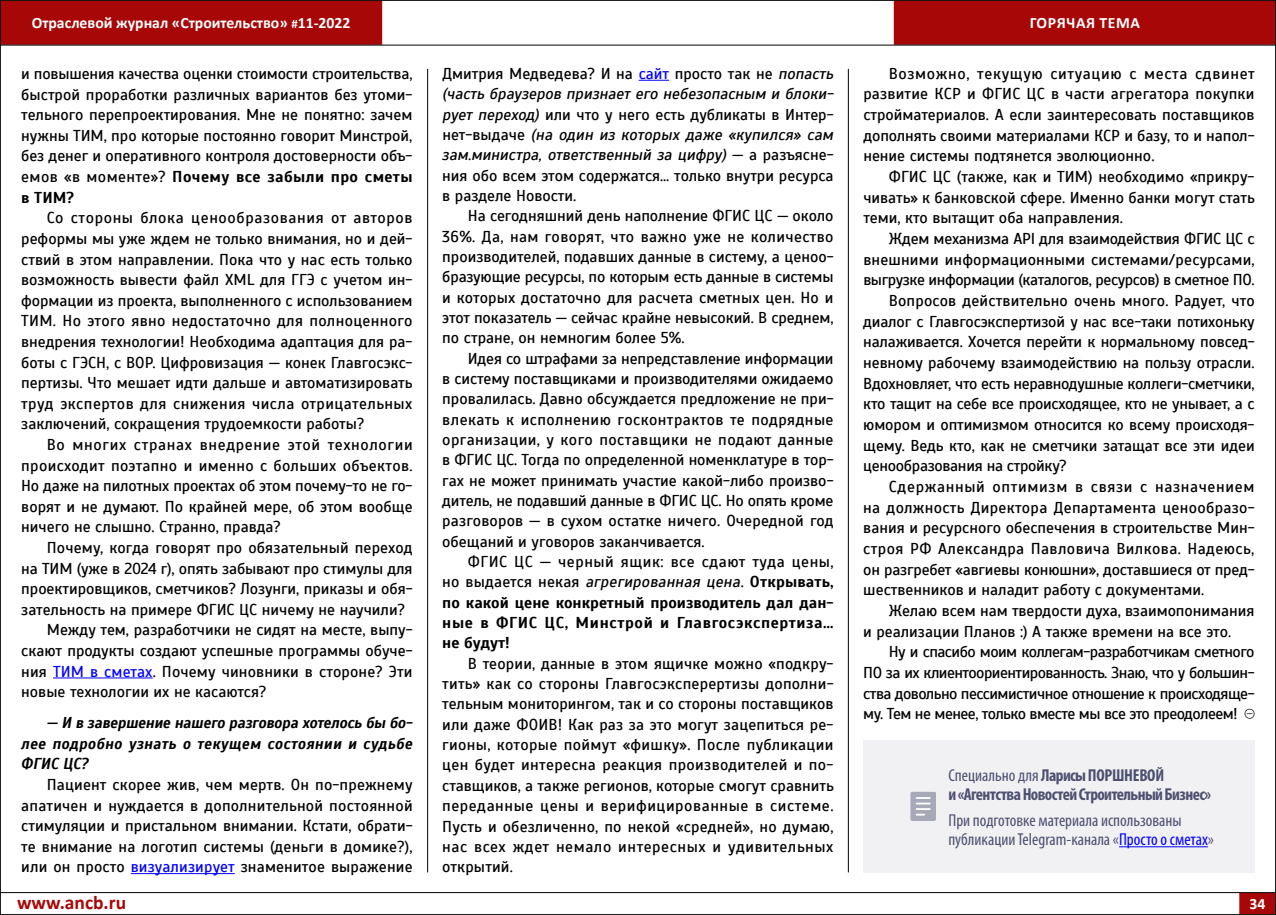
<style>
.page{position:relative;width:1276px;height:915px;background:#fff}
.page>*{position:absolute;margin:0;border:0;box-sizing:border-box;transform-origin:0 0}
.t1{font:700 19.5px "Calibri";color:#a80707}
.t2{font:condensed 17.25px/19.5px "Myriad Pro";color:#4e5070}
.t3{font:700 condensed 17.25px/19.5px "Myriad Pro";letter-spacing:-.035em;color:#4e5070}
.t4{font:15.75px/20.2px "Scada";color:#000;text-align:justify}
.t5{font:15.75px "Scada";letter-spacing:-.035em;color:#000}
.t6{font:700 15.75px/20.2px "Scada";letter-spacing:.035em;color:#000;text-align:justify}
.t7{font:15.75px "Scada";letter-spacing:-.02em;color:#000}
.t8{font:italic 700 15.75px/20.5px "Scada";letter-spacing:.025em;color:#000;text-align:justify;scale:.95 1}
.t9{font:700 15.75px "Calibri";color:#fff}
.t10{font:15.75px "Scada";letter-spacing:-.025em;color:#000}
.t11{font:15.75px "Scada";letter-spacing:.02em;color:#000}
.t12{font:15.75px "Scada";letter-spacing:.025em;color:#000}
.t13{font:15.75px "Scada";letter-spacing:.045em;color:#000}
.s1{font-size:12.75px}
.s2{font-weight:700}
.s3{color:#00f}
.s4{font-style:italic}
.s5{font-weight:400}
.s6{font-weight:400;font-style:italic}
</style>
<div class="page">
<hr style="left:53px;top:677px;width:100px;height:1px;background:#00f">
<hr style="left:131px;top:872px;width:104px;height:1px;background:#00f">
<hr style="left:638px;top:80px;width:31px;height:1px;background:#00f">
<div style="left:863px;top:740px;width:391px;height:132px;background:#f1f1f4"></div>
<hr style="left:1119px;top:846px;width:88px;height:1px;background:#00f">
<svg style="left:910px;top:791px;width:26px;height:29px"></svg>
<hr style="left:848px;top:69px;width:1px;height:803px;background:#000">
<hr style="left:427px;top:69px;width:1px;height:803px;background:#000">
<div style="left:0;top:1px;width:382px;height:44px;background:#a80707"></div>
<div style="left:894px;top:1px;width:382px;height:44px;background:#a80707"></div>
<hr style="left:0;top:0;width:1276px;height:1px;background:#000">
<hr style="left:0;top:45px;width:1276px;height:1px;background:#000">
<div style="left:1239px;top:892px;width:37px;height:21px;background:#a80707"></div>
<hr style="left:0;top:891px;width:1276px;height:1px;background:#000">
<hr style="left:0;top:913px;width:1276px;height:1px;background:#000">
<hr style="left:0;top:0;width:1px;height:914px;background:#000">
<hr style="left:1275px;top:0;width:1px;height:914px;background:#000">
<p class="t9" style="left:32px;top:12px;width:320px">Отраслевой журнал «Строительство» <span class="s1">#</span>11-2022</p>
<p class="t9" style="left:1029px;top:12px;width:10px">Горя</p>
<p class="t9" style="left:1066px;top:12px;width:45px">чая тема</p>
<p class="t4" style="left:21px;top:64px;width:393px">и повышения качества оценки стоимости строительства, быстрой проработки различных вариантов без утоми&shy;тельного перепроектирования. Мне не понятно: зачем нужны ТИМ, про которые постоянно говорит Минстрой, без денег и оперативного контроля достоверности объ&shy;емов «в моменте»? <span class="s2">Почему все забыли про сметы в ТИМ?</span></p>
<p class="t4" style="left:21px;top:208px;width:393px;text-indent:25px">Со стороны блока ценообразования от авторов реформы мы уже ждем не только внимания, но и дей&shy;ствий в этом направлении. Пока что у нас есть только возможность вывести файл XML для ГГЭ с учетом ин&shy;формации из проекта, выполненного с использованием ТИМ. Но этого явно недостаточно для полноценного внедрения технологии! Необходима адаптация для ра&shy;боты с ГЭСН, с ВОР. Цифровизация — конек Главгосэкс&shy;пертизы. Что мешает идти дальше и автоматизировать труд экспертов для снижения числа отрицательных заключений, сокращения трудоемкости работы?</p>
<p class="t4" style="left:21px;top:434px;width:393px;text-indent:26px">Во многих странах внедрение этой технологии происходит поэтапно и именно с больших объектов.<br>Но даже на пилотных проектах об этом почему-то не го&shy;ворят и не думают. По крайней мере, об этом вообще ничего не слышно. Странно, правда?</p>
<p class="t4" style="left:47px;top:537px;width:367px">Почему, когда говорят про обязательный переход</p>
<p class="t4" style="left:21px;top:558px;width:393px">на ТИМ (уже в 2024 г), опять забывают про стимулы для</p>
<p class="t4" style="left:21px;top:578px;width:393px">проектировщиков, сметчиков? Лозунги, приказы и обя-</p>
<p class="t4" style="left:21px;top:599px;width:385px">зательность на примере ФГИС ЦС ничему не научили?</p>
<p class="t4" style="left:47px;top:620px;width:367px">Между тем, разработчики не сидят на месте, выпу-</p>
<p class="t4" style="left:21px;top:640px;width:393px">скают продукты создают успешные программы обуче-</p>
<p class="t4" style="left:21px;top:661px;width:393px">ния <span class="s3">ТИМ в сметах</span>. Почему чиновники в стороне? Эти</p>
<p class="t4" style="left:21px;top:681px;width:246px">новые технологии их не касаются?</p>
<p class="t8" style="left:21px;top:712px;width:413px;text-indent:26px">— И в завершение нашего разговора хотелось бы бо&shy;лее подробно узнать о текущем состоянии и судьбе ФГИС ЦС?</p>
<p class="t4" style="left:21px;top:774px;width:393px;text-indent:26px">Пациент скорее жив, чем мертв. Он по-прежнему апатичен и нуждается в дополнительной постоянной стимуляции и пристальном внимании. Кстати, обрати&shy;те внимание на логотип системы (деньги в домике?), или он просто <span class="s3">визуализирует</span> знаменитое выражение</p>
<p class="t4" style="left:442px;top:64px;width:393px">Дмитрия Медведева? И на <span class="s3">сайт</span> просто так не <span class="s4">попасть (часть браузеров признает его небезопасным и блоки&shy;рует переход)</span> или что у него есть дубликаты в Интер&shy;нет-выдаче <span class="s4">(на один из которых даже «купился» сам зам.министра, ответственный за цифру)</span> — а разъясне&shy;ния обо всем этом содержатся… только внутри ресурса в разделе Новости.</p>
<p class="t4" style="left:442px;top:206px;width:393px;text-indent:26px">На сегодняшний день наполнение ФГИС ЦС — около 36%. Да, нам говорят, что важно уже не количество производителей, подавших данные в систему, а ценоо&shy;бразующие ресурсы, по которым есть данные в системы и которых достаточно для расчета сметных цен. Но и этот показатель — сейчас крайне невысокий. В среднем, по стране, он немногим более 5%.</p>
<p class="t4" style="left:442px;top:348px;width:393px;text-indent:26px">Идея со штрафами за непредставление информации в систему поставщиками и производителями ожидаемо провалилась. Давно обсуждается предложение не при&shy;влекать к исполнению госконтрактов те подрядные организации, у кого поставщики не подают данные в ФГИС ЦС. Тогда по определенной номенклатуре в тор&shy;гах не может принимать участие какой-либо произво&shy;дитель, не подавший данные в ФГИС ЦС. Но опять кроме разговоров — в сухом остатке ничего. Очередной год обещаний и уговоров заканчивается.</p>
<p class="t6" style="left:442px;top:551px;width:393px;text-indent:26px"><span class="s5">ФГИС ЦС — черный ящик: все сдают туда цены, но выдается некая</span> <span class="s6">агрегированная цена</span><span class="s5">.</span> Открывать, по какой цене конкретный производитель дал дан&shy;ные в ФГИС ЦС, Минстрой и Главгосэкспертиза… не будут!</p>
<p class="t4" style="left:442px;top:653px;width:393px;text-indent:26px">В теории, данные в этом ящичке можно «подкру&shy;тить» как со стороны Главгосэксперертизы дополни&shy;тельным мониторингом, так и со стороны поставщиков или даже ФОИВ! Как раз за это могут зацепиться ре&shy;гионы, которые поймут «фишку». После публикации цен будет интересна реакция производителей и по&shy;ставщиков, а также регионов, которые смогут сравнить переданные цены и верифицированные в системе.<br>Пусть и обезличенно, по некой «средней», но думаю, нас всех ждет немало интересных и удивительных открытий.</p>
<p class="t4" style="left:863px;top:63px;width:393px;line-height:20.7px;text-indent:25px">Возможно, текущую ситуацию с места сдвинет развитие КСР и ФГИС ЦС в части агрегатора покупки стройматериалов. А если заинтересовать поставщиков дополнять своими материалами КСР и базу, то и напол&shy;нение системы подтянется эволюционно.</p>
<p class="t4" style="left:863px;top:166px;width:393px;line-height:20.7px;text-indent:26px">ФГИС ЦС (также, как и ТИМ) необходимо «прикру&shy;чивать» к банковской сфере. Именно банки могут стать теми, кто вытащит оба направления.</p>
<p class="t4" style="left:889px;top:229px;width:367px">Ждем механизма API для взаимодействия ФГИС ЦС с</p>
<p class="t4" style="left:863px;top:249px;width:393px">внешними информационными системами/ресурсами,</p>
<p class="t10" style="left:863px;top:271px;width:393px">выгрузке информации (каталогов, ресурсов) в сметное ПО.</p>
<p class="t4" style="left:889px;top:291px;width:367px">Вопросов действительно очень много. Радует, что</p>
<p class="t4" style="left:863px;top:311px;width:393px">диалог с Главгосэкспертизой у нас все-таки потихоньку</p>
<p class="t4" style="left:863px;top:332px;width:393px">налаживается. Хочется перейти к нормальному повсед-</p>
<p class="t4" style="left:863px;top:353px;width:393px">невному рабочему взаимодействию на пользу отрасли.</p>
<p class="t7" style="left:863px;top:374px;width:393px">Вдохновляет, что есть неравнодушные коллеги-сметчики,</p>
<p class="t7" style="left:863px;top:394px;width:393px">кто тащит на себе все происходящее, кто не унывает, а с</p>
<p class="t4" style="left:863px;top:414px;width:393px">юмором и оптимизмом относится ко всему происходя-</p>
<p class="t4" style="left:863px;top:435px;width:393px">щему. Ведь кто, как не сметчики затащат все эти идеи</p>
<p class="t7" style="left:863px;top:456px;width:205px">ценообразования на стройку?</p>
<p class="t13" style="left:889px;top:477px;width:367px">Сдержанный оптимизм в связи с назначением</p>
<p class="t11" style="left:863px;top:498px;width:393px">на должность Директора Департамента ценообразо-</p>
<p class="t4" style="left:863px;top:518px;width:393px">вания и ресурсного обеспечения в строительстве Мин-</p>
<p class="t12" style="left:863px;top:539px;width:392px">строя РФ Александра Павловича Вилкова. Надеюсь,</p>
<p class="t4" style="left:863px;top:559px;width:393px">он разгребет «авгиевы конюшни», доставшиеся от пред-</p>
<p class="t4" style="left:863px;top:580px;width:342px">шественников и наладит работу с документами.</p>
<p class="t4" style="left:889px;top:600px;width:367px">Желаю всем нам твердости духа, взаимопонимания</p>
<p class="t4" style="left:863px;top:621px;width:369px">и реализации Планов :) А также времени на все это.</p>
<p class="t5" style="left:889px;top:642px;width:367px">Ну и спасибо моим коллегам-разработчикам сметного</p>
<p class="t5" style="left:863px;top:663px;width:393px">ПО за их клиентоориентированность. Знаю, что у большин-</p>
<p class="t5" style="left:863px;top:684px;width:393px">ства довольно пессимистичное отношение к происходяще-</p>
<p class="t5" style="left:863px;top:704px;width:376px">му. Тем не менее, только вместе мы все это преодолеем!</p>
<p class="t3" style="left:948px;top:764px;width:264px"><span class="s5">Специально для</span> Ларисы ПОРШНЕВОЙ<br>и «Агентства Новостей Строительный Бизнес»</p>
<p class="t2" style="left:948px;top:809px;width:267px">При подготовке материала использованы публикации Telegram-канала «<span class="s3">Просто о сметах</span>»</p>
<p class="t1" style="left:17px;top:889px;width:111px">www.ancb.ru</p>
<p class="t9" style="left:1249px;top:892px;width:17px">34</p>
</div>
